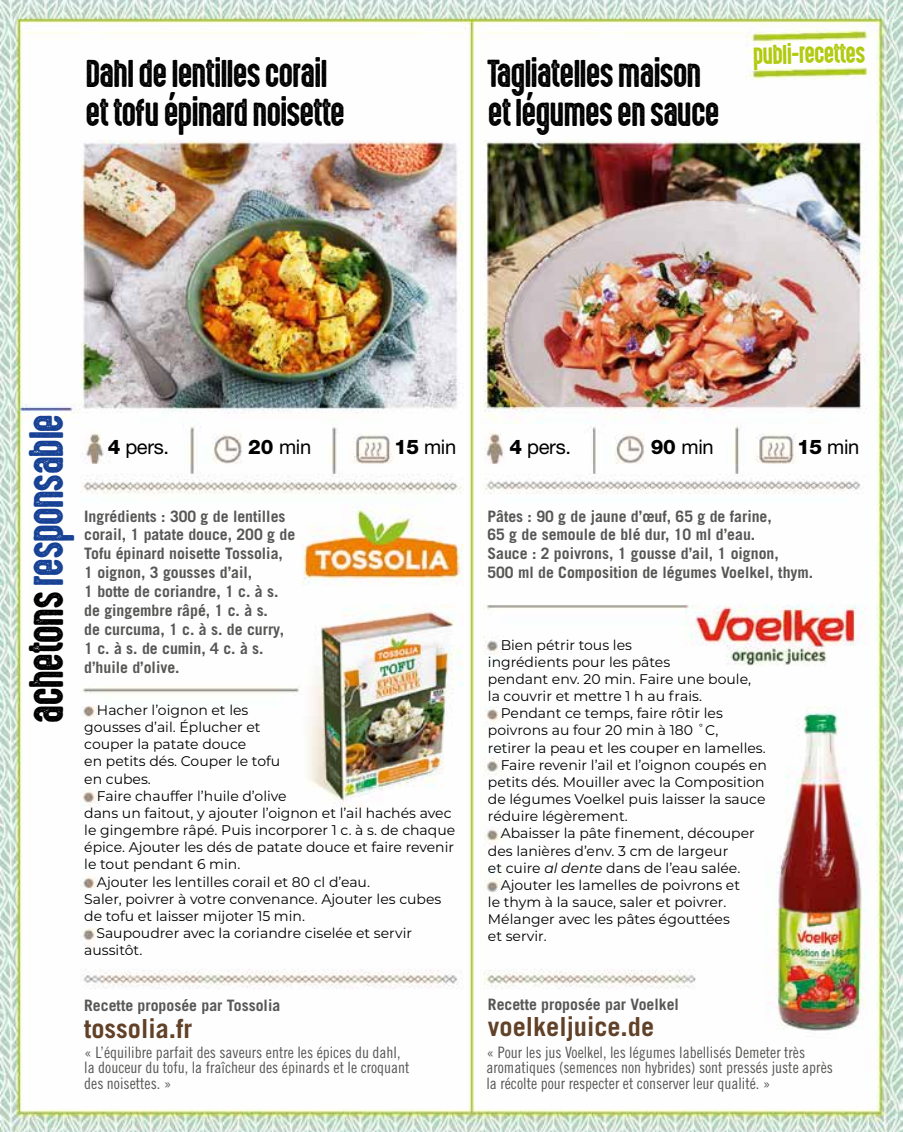
<style>
.page{position:relative;width:903px;height:1132px;background:#fff}
.page>*{position:absolute;margin:0;border:0;box-sizing:border-box;transform-origin:0 0}
.t1{font:43.75px "High Voltage Rough";letter-spacing:-.05em;color:#164194}
.t2{font:35px/38.5px "High Voltage Rough";letter-spacing:-.05em;color:#000}
.t3{font:700 26.25px "Trade Gothic LT Std";color:#614127}
.t4{font:24.68px "High Voltage Rough";color:#afca0b}
.t5{font:20.12px "Helvetica Neue LT Std";letter-spacing:-.015em;color:#000}
.t6{font:700 15.75px/18.9px "Trade Gothic LT Std";color:#575756}
.t7{font:15.75px/15.8px "Trade Gothic LT Std Cn 18";color:#575756}
.t8{font:14px/17.2px "Montserrat";color:#000}
.s1{color:#000}
.s2{font-weight:800}
.s3{font-style:italic}
</style>
<div class="page">
<img style="left:0;top:0;width:903px;height:1131px">
<h2 class="t2" style="left:85px;top:56px;width:262px">Dahl de lentilles corail et tofu épinard noisette</h2>
<h2 class="t2" style="left:487px;top:56px;width:234px">Tagliatelles maison et légumes en sauce</h2>
<h3 class="t4" style="left:752px;top:41px;width:114px;rotate:-1deg">publi-recettes</h3>
<h1 class="t1" style="left:22px;top:723px;width:312px;rotate:-90deg"><span class="s1">achetons</span> responsable</h1>
<h3 class="t5" style="left:108px;top:435px;width:63px"><span class="s2">4</span> pers.</h3>
<h3 class="t5" style="left:248px;top:435px;width:65px"><span class="s2">20</span> min</h3>
<h3 class="t5" style="left:394px;top:435px;width:64px"><span class="s2">15</span> min</h3>
<h3 class="t5" style="left:509px;top:435px;width:63px"><span class="s2">4</span> pers.</h3>
<h3 class="t5" style="left:651px;top:435px;width:65px"><span class="s2">90</span> min</h3>
<h3 class="t5" style="left:797px;top:435px;width:64px"><span class="s2">15</span> min</h3>
<p class="t6" style="left:84px;top:506px;width:212px">Ingrédients : 300 g de lentilles corail, 1 patate douce, 200 g de<br>Tofu épinard noisette Tossolia,<br>1 oignon, 3 gousses d’ail,<br>1 botte de coriandre, 1 c. à s. de gingembre râpé, 1 c. à s.<br>de curcuma, 1 c. à s. de curry,<br>1 c. à s. de cumin, 4 c. à s. d’huile d’olive.</p>
<p class="t6" style="left:487px;top:506px;width:327px">Pâtes : 90 g de jaune d’œuf, 65 g de farine,<br>65 g de semoule de blé dur, 10 ml d’eau.<br>Sauce : 2 poivrons, 1 gousse d’ail, 1 oignon,<br>500 ml de Composition de légumes Voelkel, thym.</p>
<p class="t8" style="left:501px;top:635px;width:133px">Bien pétrir tous les</p>
<p class="t8" style="left:488px;top:652px;width:184px">ingrédients pour les pâtes</p>
<p class="t8" style="left:488px;top:669px;width:265px">pendant env. 20 min. Faire une boule,</p>
<p class="t8" style="left:488px;top:686px;width:216px">la couvrir et mettre 1 h au frais.</p>
<p class="t8" style="left:501px;top:704px;width:224px">Pendant ce temps, faire rôtir les</p>
<p class="t8" style="left:488px;top:721px;width:232px">poivrons au four 20 min à 180 ˚C,</p>
<p class="t8" style="left:488px;top:738px;width:279px">retirer la peau et les couper en lamelles.</p>
<p class="t8" style="left:501px;top:755px;width:268px">Faire revenir l’ail et l’oignon coupés en</p>
<p class="t8" style="left:488px;top:772px;width:278px">petits dés. Mouiller avec la Composition</p>
<p class="t8" style="left:488px;top:789px;width:279px">de légumes Voelkel puis laisser la sauce</p>
<p class="t8" style="left:488px;top:807px;width:141px">réduire légèrement.</p>
<p class="t8" style="left:501px;top:824px;width:256px">Abaisser la pâte finement, découper</p>
<p class="t8" style="left:488px;top:841px;width:242px">des lanières d’env. 3 cm de largeur</p>
<p class="t8" style="left:488px;top:858px;width:254px">et cuire <span class="s3">al dente</span> dans de l’eau salée.</p>
<p class="t8" style="left:501px;top:875px;width:241px">Ajouter les lamelles de poivrons et</p>
<p class="t8" style="left:488px;top:892px;width:240px">le thym à la sauce, saler et poivrer.</p>
<p class="t8" style="left:488px;top:909px;width:243px">Mélanger avec les pâtes égouttées</p>
<p class="t8" style="left:488px;top:927px;width:60px">et servir.</p>
<p class="t8" style="left:84px;top:700px;width:198px;text-indent:13px">Hacher l’oignon et les gousses d’ail. Éplucher et couper la patate douce<br>en petits dés. Couper le tofu en cubes.</p>
<p class="t8" style="left:97px;top:786px;width:191px">Faire chauffer l’huile d’olive</p>
<p class="t8" style="left:84px;top:803px;width:369px">dans un faitout, y ajouter l’oignon et l’ail hachés avec</p>
<p class="t8" style="left:84px;top:820px;width:372px">le gingembre râpé. Puis incorporer 1 c. à s. de chaque</p>
<p class="t8" style="left:84px;top:837px;width:371px">épice. Ajouter les dés de patate douce et faire revenir</p>
<p class="t8" style="left:84px;top:855px;width:158px">le tout pendant 6 min.</p>
<p class="t8" style="left:97px;top:872px;width:274px">Ajouter les lentilles corail et 80 cl d’eau.</p>
<p class="t8" style="left:84px;top:889px;width:359px">Saler, poivrer à votre convenance. Ajouter les cubes</p>
<p class="t8" style="left:84px;top:906px;width:222px">de tofu et laisser mijoter 15 min.</p>
<p class="t8" style="left:96px;top:923px;width:317px">Saupoudrer avec la coriandre ciselée et servir</p>
<p class="t8" style="left:84px;top:940px;width:60px">aussitôt.</p>
<p class="t6" style="left:84px;top:995px;width:198px">Recette proposée par Tossolia</p>
<h3 class="t3" style="left:84px;top:1011px;width:109px">tossolia.fr</h3>
<p class="t6" style="left:488px;top:994px;width:193px">Recette proposée par Voelkel</p>
<h3 class="t3" style="left:488px;top:1010px;width:168px">voelkeljuice.de</h3>
<p class="t7" style="left:84px;top:1043px;width:327px">« L’équilibre parfait des saveurs entre les épices du dahl, la douceur du tofu, la fraîcheur des épinards et le croquant des noisettes. »</p>
<p class="t7" style="left:486px;top:1043px;width:348px">« Pour les jus Voelkel, les légumes labellisés Demeter très aromatiques (semences non hybrides) sont pressés juste après la récolte pour respecter et conserver leur qualité. »</p>
</div>
